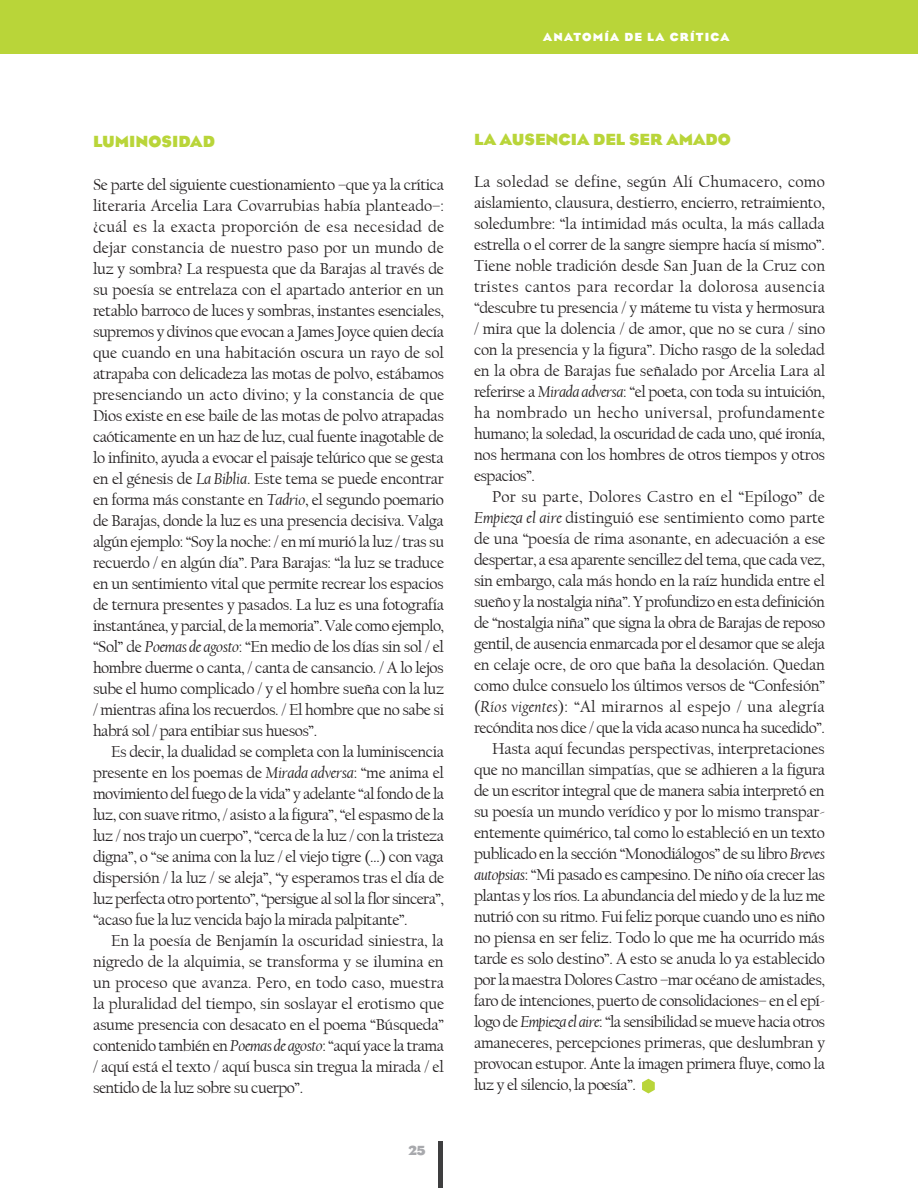
<style>
.page{position:relative;width:918px;height:1188px;background:#fff}
.page>*{position:absolute;margin:0;border:0;box-sizing:border-box;transform-origin:0 0}
.sin_sangria{font:16.5px/21px "Californian FB";letter-spacing:-.03em;color:#231f20;text-align:justify}
.t1{font:700 16.5px "Eagle";color:#b9d539}
.t2{font:700 13.5px "Eagle";color:#a8a9ad}
.t3{font:700 12px "Eagle";letter-spacing:.1em;color:#fff}
.s1{font-style:italic}
</style>
<div class="page">
<div style="left:0;top:0;width:918px;height:54px;background:#b9d539"></div>
<div style="left:438px;top:1142px;width:5px;height:46px;background:#3e3e3f"></div>
<svg style="left:642px;top:1079px;width:13px;height:14px"></svg>
<p class="t3" style="left:543px;top:31px;width:188px">ANATOMÍA DE LA CRÍTICA</p>
<p class="t1" style="left:93px;top:133px;width:123px">LUMINOSIDAD</p>
<p class="sin_sangria" style="left:93px;top:174px;width:353px">Se parte del siguiente cuestionamiento –que ya la crítica literaria Arcelia Lara Covarrubias había planteado–: ¿cuál es la exacta proporción de esa necesidad de dejar constancia de nuestro paso por un mundo de luz y sombra? La respuesta que da Barajas al través de su poesía se entrelaza con el apartado anterior en un retablo barroco de luces y sombras, instantes esenciales, supremos y divinos que evocan a James Joyce quien decía que cuando en una habitación oscura un rayo de sol atrapaba con delicadeza las motas de polvo, estábamos presenciando un acto divino; y la constancia de que Dios existe en ese baile de las motas de polvo atrapadas caóticamente en un haz de luz, cual fuente inagotable de lo infinito, ayuda a evocar el paisaje telúrico que se gesta en el génesis de <span class="s1">La Biblia</span>. Este tema se puede encontrar en forma más constante en <span class="s1">Tadrio</span>, el segundo poemario de Barajas, donde la luz es una presencia decisiva. Valga algún ejemplo: “Soy la noche: / en mí murió la luz / tras su recuerdo / en algún día”. Para Barajas: “la luz se traduce en un sentimiento vital que permite recrear los espacios de ternura presentes y pasados. La luz es una fotografía instantánea, y parcial, de la memoria”. Vale como ejemplo, “Sol” de <span class="s1">Poemas de agosto</span>: “En medio de los días sin sol / el hombre duerme o canta, / canta de cansancio. / A lo lejos sube el humo complicado / y el hombre sueña con la luz / mientras afina los recuerdos. / El hombre que no sabe si habrá sol / para entibiar sus huesos”.</p>
<p class="sin_sangria" style="left:93px;top:741px;width:353px;text-indent:18px">Es decir, la dualidad se completa con la luminiscencia presente en los poemas de <span class="s1">Mirada adversa</span>: “me anima el movimiento del fuego de la vida” y adelante “al fondo de la luz, con suave ritmo, / asisto a la figura”, “el espasmo de la luz / nos trajo un cuerpo”, “cerca de la luz / con la tristeza digna”, o “se anima con la luz / el viejo tigre (…) con vaga dispersión / la luz / se aleja”, “y esperamos tras el día de luz perfecta otro portento”, “persigue al sol la flor sincera”, “acaso fue la luz vencida bajo la mirada palpitante”.</p>
<p class="sin_sangria" style="left:93px;top:930px;width:353px;text-indent:18px">En la poesía de Benjamín la oscuridad siniestra, la nigredo de la alquimia, se transforma y se ilumina en un proceso que avanza. Pero, en todo caso, muestra la pluralidad del tiempo, sin soslayar el erotismo que asume presencia con desacato en el poema “Búsqueda” contenido también en <span class="s1">Poemas de agosto</span>: “aquí yace la trama / aquí está el texto / aquí busca sin tregua la mirada / el sentido de la luz sobre su cuerpo”.</p>
<p class="t2" style="left:408px;top:1143px;width:19px">25</p>
<p class="t1" style="left:474px;top:131px;width:258px">LA AUSENCIA DEL SER AMADO</p>
<p class="sin_sangria" style="left:474px;top:172px;width:353px">La soledad se define, según Alí Chumacero, como aislamiento, clausura, destierro, encierro, retraimiento, soledumbre: “la intimidad más oculta, la más callada estrella o el correr de la sangre siempre hacía sí mismo”.<br>Tiene noble tradición desde San Juan de la Cruz con tristes cantos para recordar la dolorosa ausencia “descubre tu presencia / y máteme tu vista y hermosura / mira que la dolencia / de amor, que no se cura / sino con la presencia y la figura”. Dicho rasgo de la soledad en la obra de Barajas fue señalado por Arcelia Lara al referirse a <span class="s1">Mirada adversa</span>: “el poeta, con toda su intuición, ha nombrado un hecho universal, profundamente humano; la soledad, la oscuridad de cada uno, qué ironía, nos hermana con los hombres de otros tiempos y otros espacios”.</p>
<p class="sin_sangria" style="left:474px;top:487px;width:353px;text-indent:18px">Por su parte, Dolores Castro en el “Epílogo” de <span class="s1">Empieza el aire</span> distinguió ese sentimiento como parte de una “poesía de rima asonante, en adecuación a ese despertar, a esa aparente sencillez del tema, que cada vez, sin embargo, cala más hondo en la raíz hundida entre el sueño y la nostalgia niña”. Y profundizo en esta definición de “nostalgia niña” que signa la obra de Barajas de reposo gentil, de ausencia enmarcada por el desamor que se aleja en celaje ocre, de oro que baña la desolación. Quedan como dulce consuelo los últimos versos de “Confesión” (<span class="s1">Ríos vigentes</span>): “Al mirarnos al espejo / una alegría recóndita nos dice / que la vida acaso nunca ha sucedido”.</p>
<p class="sin_sangria" style="left:474px;top:739px;width:353px;text-indent:18px">Hasta aquí fecundas perspectivas, interpretaciones que no mancillan simpatías, que se adhieren a la figura de un escritor integral que de manera sabia interpretó en su poesía un mundo verídico y por lo mismo transpar&shy;entemente quimérico, tal como lo estableció en un texto publicado en la sección “Monodiálogos” de su libro <span class="s1">Breves autopsias</span>: “Mi pasado es campesino. De niño oía crecer las plantas y los ríos. La abundancia del miedo y de la luz me nutrió con su ritmo. Fui feliz porque cuando uno es niño no piensa en ser feliz. Todo lo que me ha ocurrido más tarde es solo destino”. A esto se anuda lo ya establecido por la maestra Dolores Castro –mar océano de amistades, faro de intenciones, puerto de consolidaciones– en el epí&shy;logo de <span class="s1">Empieza el aire</span>: “la sensibilidad se mueve hacia otros amaneceres, percepciones primeras, que deslumbran y provocan estupor. Ante la imagen primera fluye, como la luz y el silencio, la poesía”.</p>
</div>
